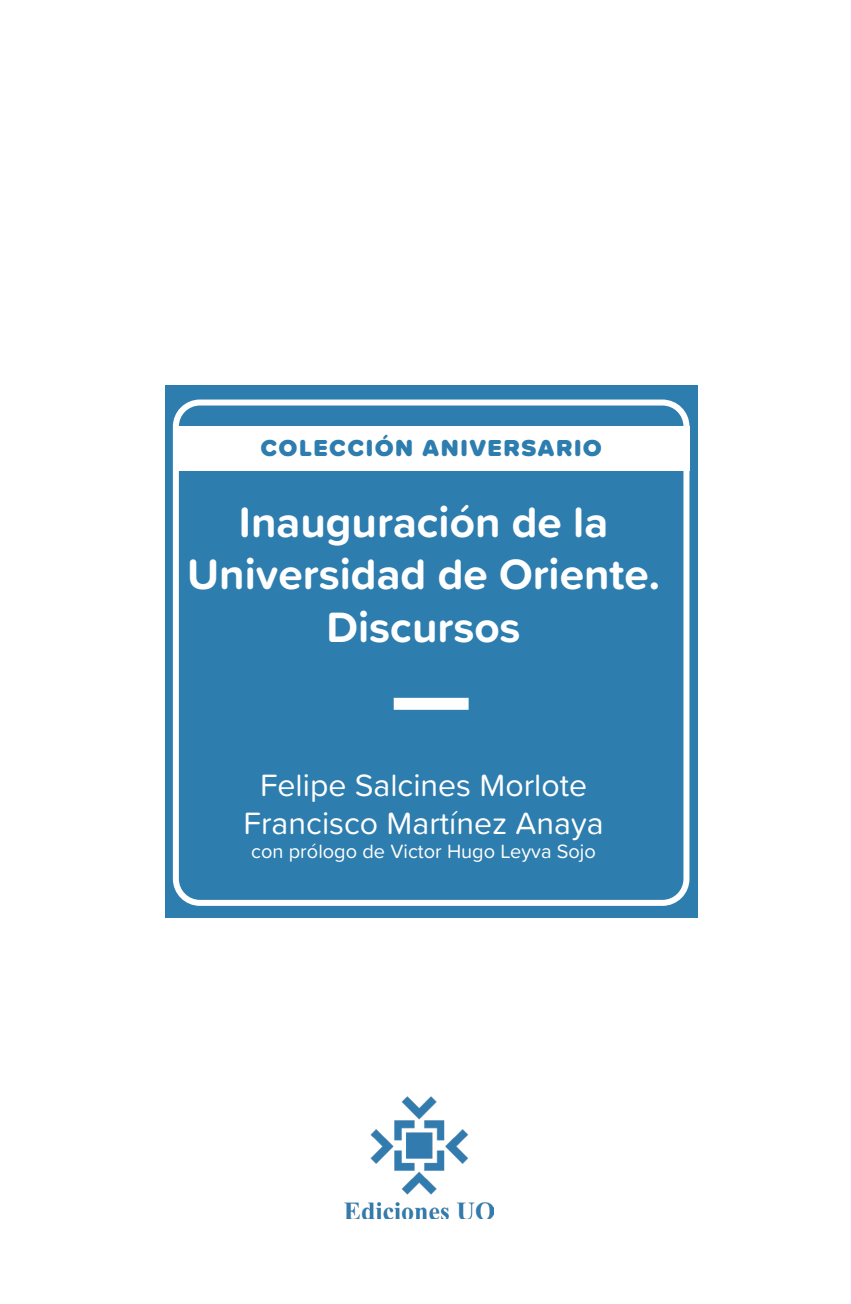
<style>
.page{position:relative;width:851px;height:1304px;background:#fff}
.page>*{position:absolute;margin:0;border:0;box-sizing:border-box;transform-origin:0 0}
.t1{font:700 44px/52.8px "Proxima Soft";color:#fff;text-align:center}
.t2{font:32px "Proxima Soft";color:#fff}
.t3{font:900 24px "Proxima Soft";letter-spacing:.07em;color:#2d7dae}
.t4{font:20px "Proxima Soft";color:#fff}
</style>
<div class="page">
<img style="left:344px;top:1097px;width:150px;height:122px">
<div style="left:165px;top:386px;width:532px;height:532px;background:#2d7dae"></div>
<div style="left:173px;top:400px;width:516px;height:506px;border:6px solid #fff;border-radius:24px"></div>
<div style="left:173px;top:426px;width:516px;height:45px;background:#fff"></div>
<div style="left:393px;top:698px;width:75px;height:12px;background:#fff"></div>
<p class="t3" style="left:261px;top:429px;width:342px">COLECCIÓN ANIVERSARIO</p>
<p class="t1" style="left:187px;top:494px;width:474px">Inauguración de la<br>Universidad de Oriente.<br>Discursos</p>
<p class="t2" style="left:260px;top:761px;width:328px">Felipe Salcines Morlote</p>
<p class="t2" style="left:243px;top:799px;width:362px">Francisco Martínez Anaya</p>
<p class="t4" style="left:251px;top:836px;width:346px">con prólogo de Victor Hugo Leyva Sojo</p>
</div>
